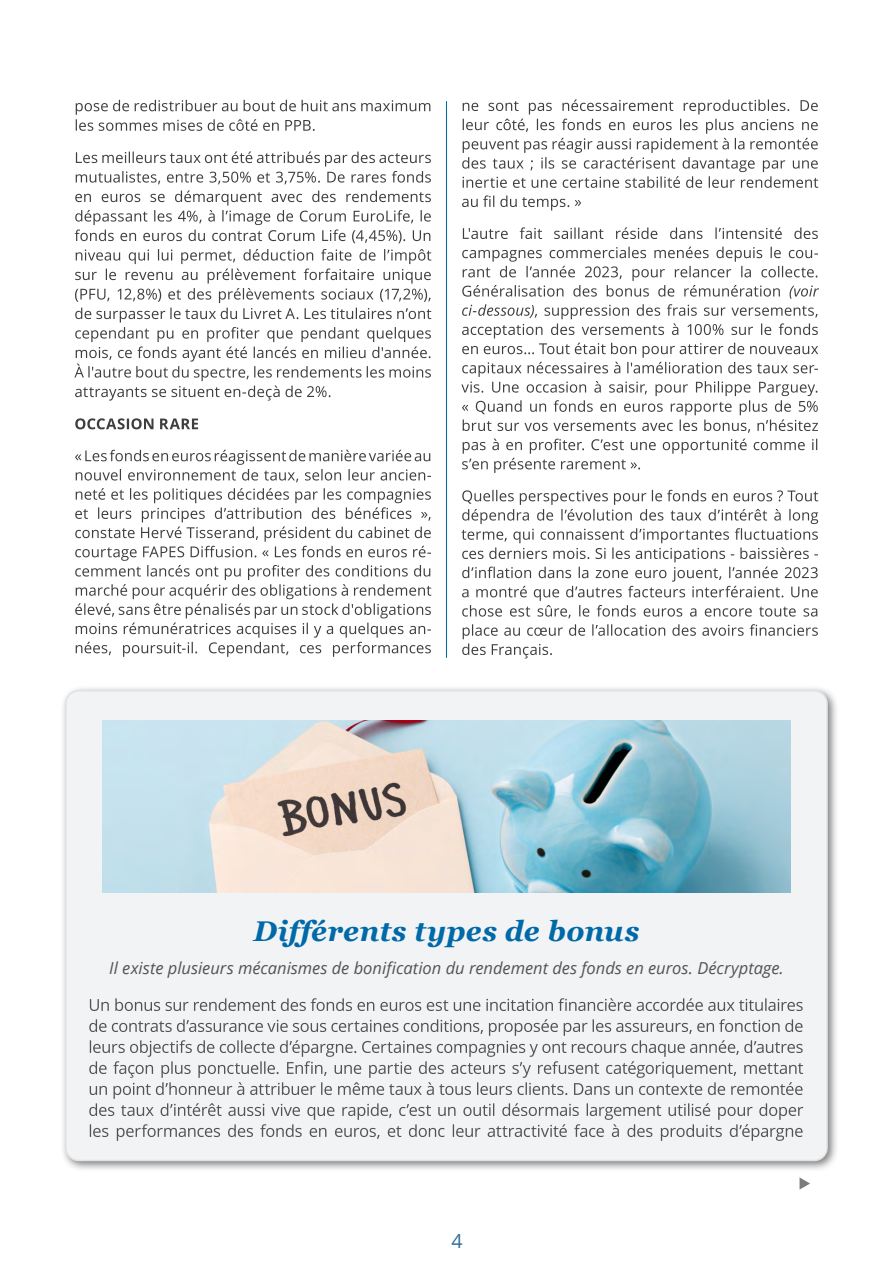
<style>
.page{position:relative;width:893px;height:1263px;background:#fff}
.page>*{position:absolute;margin:0;border:0;box-sizing:border-box;transform-origin:0 0}
.TXT_COURANT{font:italic 700 28.5px "Georgia";letter-spacing:.01em;color:#0069a7}
.t1{font:19.5px "Open Sans";color:#2d6d9c}
.TXT_COURANT-2{font:italic 16.5px "Open Sans";color:#535355}
</style>
<div class="page">
<svg style="left:462px;top:624px;width:356px;height:34px"></svg>
<svg style="left:462px;top:490px;width:356px;height:128px"></svg>
<svg style="left:462px;top:439px;width:355px;height:34px"></svg>
<svg style="left:461px;top:247px;width:358px;height:186px"></svg>
<svg style="left:463px;top:227px;width:355px;height:12px"></svg>
<svg style="left:462px;top:195px;width:119px;height:15px"></svg>
<svg style="left:462px;top:99px;width:356px;height:89px"></svg>
<svg style="left:75px;top:488px;width:356px;height:169px"></svg>
<svg style="left:75px;top:450px;width:356px;height:32px"></svg>
<svg style="left:75px;top:418px;width:123px;height:11px"></svg>
<svg style="left:74px;top:249px;width:357px;height:152px"></svg>
<svg style="left:75px;top:190px;width:356px;height:53px"></svg>
<svg style="left:76px;top:151px;width:355px;height:33px"></svg>
<svg style="left:76px;top:100px;width:354px;height:31px"></svg>
<svg style="left:799px;top:1177px;width:11px;height:12px"></svg>
<hr style="left:446px;top:101px;width:1px;height:557px;background:#0069a7">
<div style="left:60px;top:685px;width:779px;height:487px;background:#535355;opacity:.75"></div>
<div style="left:66px;top:691px;width:761px;height:469px;background:#f2f3f4;border-radius:13px"></div>
<div style="left:65px;top:690px;width:763px;height:471px;border:2px solid #e1e2e4;border-radius:13px"></div>
<svg style="left:89px;top:1019px;width:714px;height:122px"></svg>
<svg style="left:90px;top:998px;width:713px;height:13px"></svg>
<img style="left:102px;top:720px;width:689px;height:172px">
<p class="TXT_COURANT" style="left:254px;top:909px;width:387px">Différents types de bonus</p>
<p class="TXT_COURANT-2" style="left:109px;top:957px;width:676px">Il existe plusieurs mécanismes de bonification du rendement des fonds en euros. Décryptage.</p>
<p class="t1" style="left:452px;top:1228px;width:13px">4</p>
</div>
